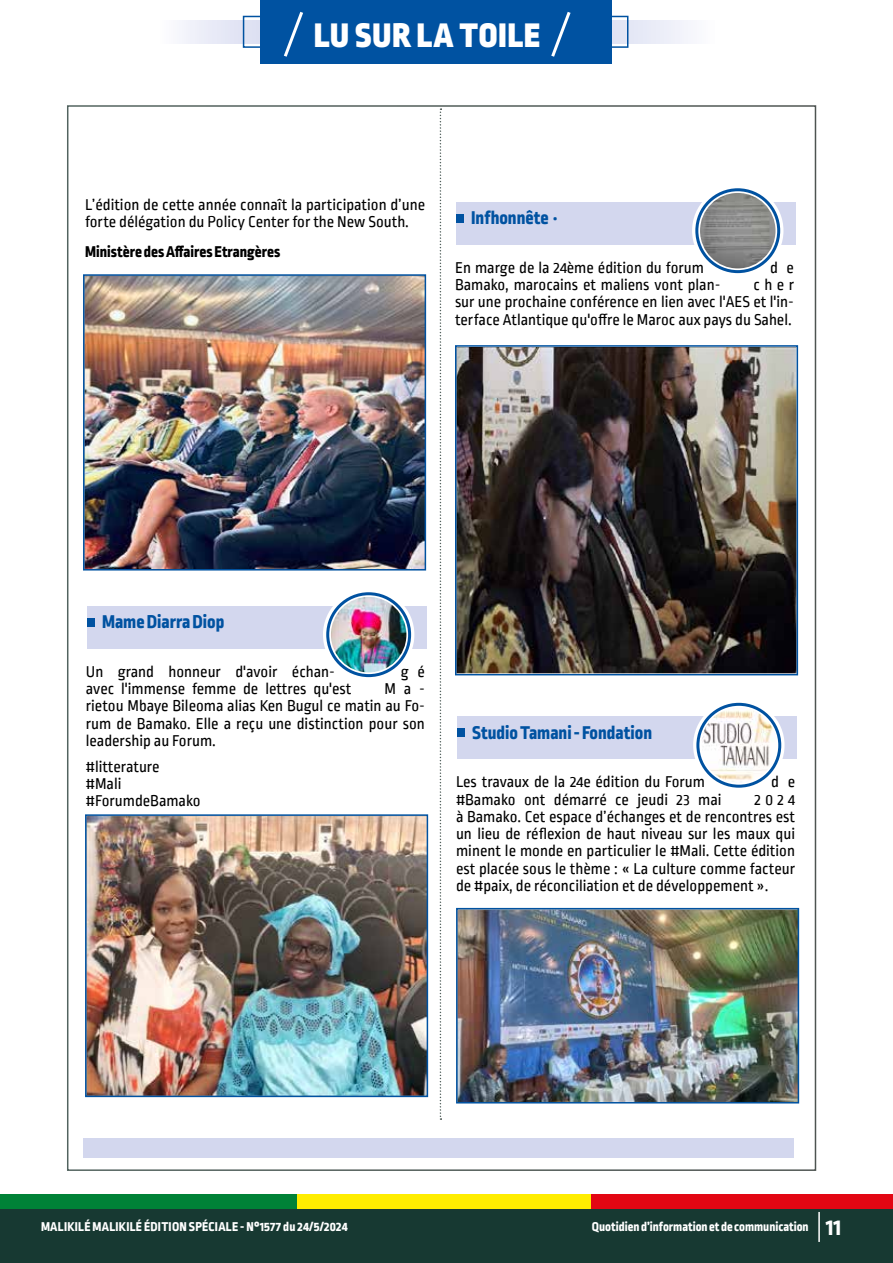
<style>
.page{position:relative;width:893px;height:1263px;background:#fff}
.page>*{position:absolute;margin:0;border:0;box-sizing:border-box;transform-origin:0 0}
.t1{font:900 36px "Ropa Sans Pro";letter-spacing:.03em;color:#fff}
.t2{font:800 19.5px "Ropa Sans Pro";color:#0052a1}
.t3{font:16.5px/17.2px "Ropa Sans PTT";color:#000;text-align:justify}
.t4{font:800 16.5px "Ropa Sans Pro";color:#000}
.t5{font:800 13.5px "Ropa Sans Pro";letter-spacing:.015em;color:#fff}
.s1{font-size:24px}
</style>
<div class="page">
<div style="left:0;top:1195px;width:297px;height:17px;background:#008237"></div>
<div style="left:297px;top:1195px;width:297px;height:17px;background:#ffed00"></div>
<div style="left:592px;top:1195px;width:301px;height:17px;background:#e30613"></div>
<div style="left:0;top:1209px;width:893px;height:54px;background:#173932"></div>
<hr style="left:818px;top:1212px;width:2px;height:30px;background:#fff">
<svg style="left:182px;top:21px;width:506px;height:23px"></svg>
<div style="left:243px;top:16px;width:385px;height:32px;border:2px solid #0052a1"></div>
<div style="left:260px;top:0;width:351px;height:64px;background:#0052a1"></div>
<svg style="left:284px;top:11px;width:19px;height:46px"></svg>
<svg style="left:551px;top:11px;width:20px;height:46px"></svg>
<div style="left:83px;top:1138px;width:710px;height:20px;background:#d3d7ee"></div>
<svg style="left:440px;top:108px;width:1px;height:1012px"></svg>
<div style="left:87px;top:606px;width:340px;height:42px;background:#d3d7ee"></div>
<div style="left:87px;top:618px;width:8px;height:8px;background:#0052a1"></div>
<div style="left:456px;top:202px;width:340px;height:42px;background:#d3d7ee"></div>
<div style="left:456px;top:214px;width:8px;height:8px;background:#0052a1"></div>
<div style="left:457px;top:716px;width:340px;height:43px;background:#d3d7ee"></div>
<div style="left:457px;top:729px;width:8px;height:8px;background:#0052a1"></div>
<svg style="left:323px;top:589px;width:91px;height:91px"></svg>
<svg style="left:328px;top:594px;width:82px;height:82px"></svg>
<div style="left:326px;top:592px;width:85px;height:85px;border:3px solid #0052a1;border-radius:50%"></div>
<img style="left:331px;top:597px;width:75px;height:75px;border-radius:38px">
<svg style="left:692px;top:185px;width:91px;height:91px"></svg>
<svg style="left:697px;top:190px;width:82px;height:82px"></svg>
<div style="left:695px;top:188px;width:85px;height:85px;border:3px solid #0052a1;border-radius:50%"></div>
<img style="left:700px;top:193px;width:75px;height:75px;border-radius:38px">
<svg style="left:693px;top:699px;width:91px;height:92px"></svg>
<svg style="left:698px;top:704px;width:82px;height:82px"></svg>
<div style="left:696px;top:703px;width:85px;height:85px;border:3px solid #0052a1;border-radius:50%"></div>
<img style="left:701px;top:707px;width:76px;height:76px;border-radius:38px">
<img style="left:86px;top:277px;width:337px;height:290px">
<div style="left:83px;top:274px;width:343px;height:296px;border:2px solid #0052a1"></div>
<img style="left:88px;top:817px;width:337px;height:277px">
<div style="left:85px;top:814px;width:343px;height:283px;border:2px solid #0052a1"></div>
<img style="left:458px;top:348px;width:337px;height:324px">
<div style="left:455px;top:345px;width:343px;height:330px;border:2px solid #0052a1"></div>
<img style="left:459px;top:911px;width:337px;height:189px">
<div style="left:456px;top:908px;width:343px;height:195px;border:2px solid #0052a1"></div>
<h1 class="t1" style="left:314px;top:13px;width:228px">LU SUR LA TOILE</h1>
<p class="t3" style="left:85px;top:197px;width:342px">L’édition de cette année connaît la participation d’une forte délégation du Policy Center for the New South.</p>
<p class="t4" style="left:85px;top:242px;width:197px">Ministère des Affaires Etrangères</p>
<p class="t2" style="left:471px;top:206px;width:88px">Infhonnête ·</p>
<p class="t3" style="left:455px;top:260px;width:250px">En marge de la 24ème édition du forum</p>
<p class="t3" style="left:770px;top:260px;width:26px">d e</p>
<p class="t3" style="left:455px;top:277px;width:267px">Bamako, marocains et maliens vont plan-</p>
<p class="t3" style="left:455px;top:277px;width:341px;text-indent:299px">cher sur une prochaine conférence en lien avec l'AES et l'in&shy;terface Atlantique qu'offre le Maroc aux pays du Sahel.</p>
<p class="t2" style="left:102px;top:610px;width:124px">Mame Diarra Diop</p>
<p class="t3" style="left:86px;top:664px;width:251px">Un grand honneur d'avoir échan-</p>
<p class="t3" style="left:401px;top:664px;width:26px">g é</p>
<p class="t3" style="left:86px;top:681px;width:267px">avec l'immense femme de lettres qu'est</p>
<p class="t3" style="left:86px;top:681px;width:341px;text-indent:299px">Ma&shy;rietou Mbaye Bileoma alias Ken Bugul ce matin au Fo&shy;rum de Bamako. Elle a reçu une distinction pour son leadership au Forum.</p>
<p class="t3" style="left:86px;top:759px;width:116px;text-align:left">#litterature<br>#Mali #ForumdeBamako</p>
<p class="t2" style="left:472px;top:721px;width:181px">Studio Tamani - Fondation</p>
<p class="t3" style="left:456px;top:774px;width:250px">Les travaux de la 24e édition du Forum</p>
<p class="t3" style="left:771px;top:774px;width:26px">d e</p>
<p class="t3" style="left:456px;top:792px;width:267px">#Bamako ont démarré ce jeudi 23 mai</p>
<p class="t3" style="left:456px;top:792px;width:341px;text-indent:299px">2024 à Bamako. Cet espace d’échanges et de rencontres est un lieu de réflexion de haut niveau sur les maux qui minent le monde en particulier le #Mali. Cette édition est placée sous le thème : « La culture comme facteur de #paix, de réconciliation et de développement ».</p>
<p class="t5" style="left:41px;top:1219px;width:308px">MALIKILÉ MALIKILÉ ÉDITION SPÉCIALE - N°1577 du 24/5/2024</p>
<p class="t5" style="left:592px;top:1219px;width:250px">Quotidien d’information et de communication <span class="s1">11</span></p>
</div>
